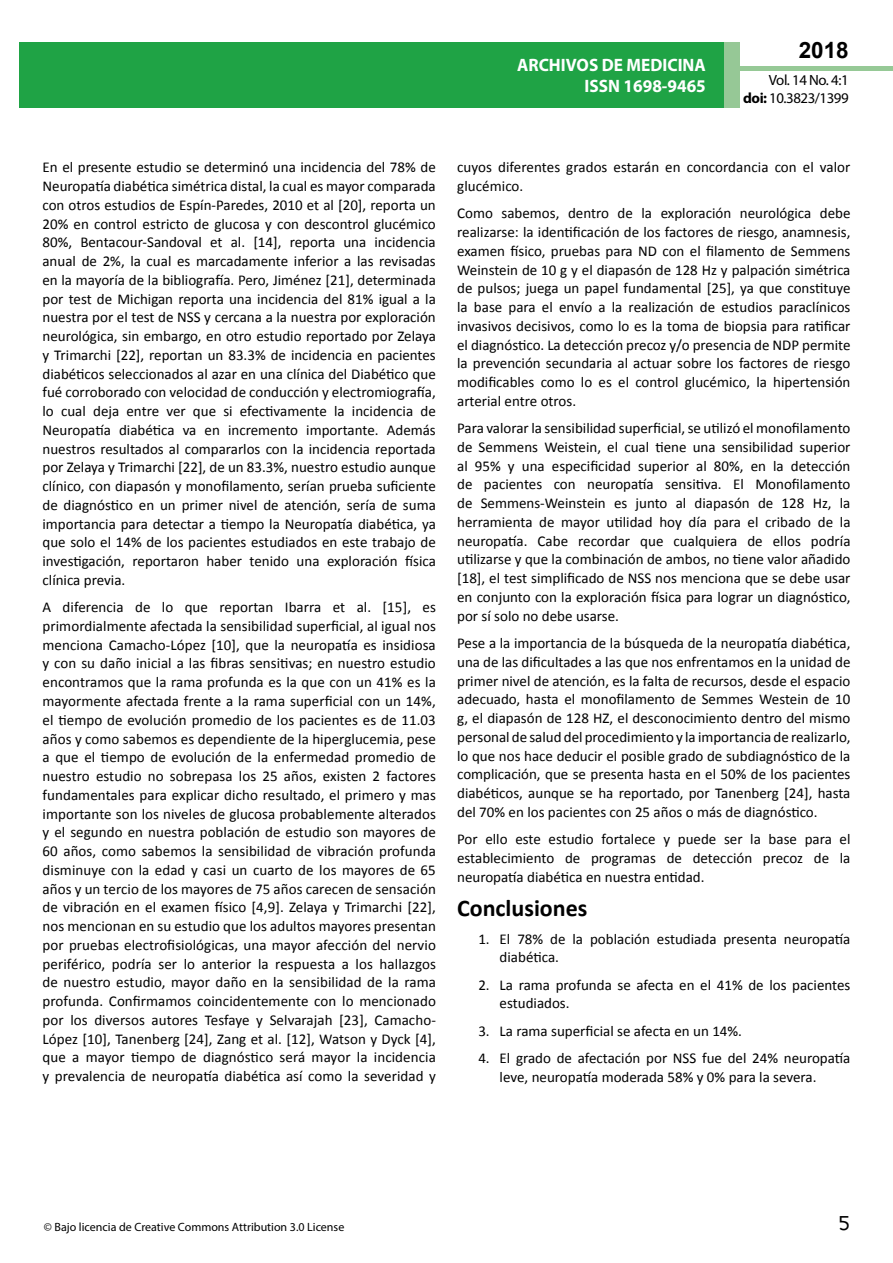
<style>
.page{position:relative;width:893px;height:1263px;background:#fff}
.page>*{position:absolute;margin:0;border:0;box-sizing:border-box;transform-origin:0 0}
.t1{font:25.5px "Tunga";color:#000}
.t2{font:700 24px "Calibri";color:#000}
.t3{font:700 22.5px "Arial";color:#000}
.t4{font:700 18px/21.6px "Myriad Pro";color:#fff;text-align:right;scale:.96 1}
.t5{font:15px/18.8px "Calibri";color:#000;text-align:justify}
.t6{font:14.85px/17.9px "Myriad Pro";letter-spacing:-.03em;color:#000;text-align:right}
.t7{font:12px "Myriad Pro";color:#000}
.s1{font-weight:700}
</style>
<div class="page">
<div style="left:722px;top:66px;width:171px;height:5px;background:#96c996"></div>
<div style="left:19px;top:42px;width:706px;height:66px;background:#1fa345"></div>
<div style="left:725px;top:42px;width:15px;height:66px;background:#96c896"></div>
<p class="t4" style="left:517px;top:53px;width:198px">ARCHIVOS DE MEDICINA<br>ISSN 1698-9465</p>
<h3 class="t3" style="left:799px;top:35px;width:52px">2018</h3>
<p class="t6" style="left:743px;top:71px;width:107px">Vol. 14 No. 4:1 <span class="s1">doi:</span> 10.3823/1399</p>
<p class="t5" style="left:42px;top:158px;width:395px">En el presente estudio se determinó una incidencia del 78% de Neuropatía diabética simétrica distal, la cual es mayor comparada con otros estudios de Espín-Paredes, 2010 et al [20], reporta un 20% en control estricto de glucosa y con descontrol glucémico 80%, Bentacour-Sandoval et al. [14], reporta una incidencia anual de 2%, la cual es marcadamente inferior a las revisadas en la mayoría de la bibliografía. Pero, Jiménez [21], determinada por test de Michigan reporta una incidencia del 81% igual a la nuestra por el test de NSS y cercana a la nuestra por exploración neurológica, sin embargo, en otro estudio reportado por Zelaya y Trimarchi [22], reportan un 83.3% de incidencia en pacientes diabéticos seleccionados al azar en una clínica del Diabético que fué corroborado con velocidad de conducción y electromiografía, lo cual deja entre ver que si efectivamente la incidencia de Neuropatía diabética va en incremento importante. Además nuestros resultados al compararlos con la incidencia reportada por Zelaya y Trimarchi [22], de un 83.3%, nuestro estudio aunque clínico, con diapasón y monofilamento, serían prueba suficiente de diagnóstico en un primer nivel de atención, sería de suma importancia para detectar a tiempo la Neuropatía diabética, ya que solo el 14% de los pacientes estudiados en este trabajo de investigación, reportaron haber tenido una exploración física clínica previa.</p>
<p class="t5" style="left:43px;top:598px;width:395px">A diferencia de lo que reportan Ibarra et al. [15], es primordialmente afectada la sensibilidad superficial, al igual nos menciona Camacho-López [10], que la neuropatía es insidiosa y con su daño inicial a las fibras sensitivas; en nuestro estudio encontramos que la rama profunda es la que con un 41% es la mayormente afectada frente a la rama superficial con un 14%, el tiempo de evolución promedio de los pacientes es de 11.03 años y como sabemos es dependiente de la hiperglucemia, pese a que el tiempo de evolución de la enfermedad promedio de nuestro estudio no sobrepasa los 25 años, existen 2 factores fundamentales para explicar dicho resultado, el primero y mas importante son los niveles de glucosa probablemente alterados y el segundo en nuestra población de estudio son mayores de 60 años, como sabemos la sensibilidad de vibración profunda disminuye con la edad y casi un cuarto de los mayores de 65 años y un tercio de los mayores de 75 años carecen de sensación de vibración en el examen físico [4,9]. Zelaya y Trimarchi [22], nos mencionan en su estudio que los adultos mayores presentan por pruebas electrofisiológicas, una mayor afección del nervio periférico, podría ser lo anterior la respuesta a los hallazgos de nuestro estudio, mayor daño en la sensibilidad de la rama profunda. Confirmamos coincidentemente con lo mencionado por los diversos autores Tesfaye y Selvarajah [23], Camacho-López [10], Tanenberg [24], Zang et al. [12], Watson y Dyck [4], que a mayor tiempo de diagnóstico será mayor la incidencia y prevalencia de neuropatía diabética así como la severidad y</p>
<p class="t5" style="left:457px;top:158px;width:395px">cuyos diferentes grados estarán en concordancia con el valor glucémico.</p>
<p class="t5" style="left:457px;top:204px;width:395px">Como sabemos, dentro de la exploración neurológica debe realizarse: la identificación de los factores de riesgo, anamnesis, examen físico, pruebas para ND con el filamento de Semmens Weinstein de 10 g y el diapasón de 128 Hz y palpación simétrica de pulsos; juega un papel fundamental [25], ya que constituye la base para el envío a la realización de estudios paraclínicos invasivos decisivos, como lo es la toma de biopsia para ratificar el diagnóstico. La detección precoz y/o presencia de NDP permite la prevención secundaria al actuar sobre los factores de riesgo modificables como lo es el control glucémico, la hipertensión arterial entre otros.</p>
<p class="t5" style="left:457px;top:419px;width:395px">Para valorar la sensibilidad superficial, se utilizó el monofilamento de Semmens Weistein, el cual tiene una sensibilidad superior al 95% y una especificidad superior al 80%, en la detección de pacientes con neuropatía sensitiva. El Monofilamento de Semmens-Weinstein es junto al diapasón de 128 Hz, la herramienta de mayor utilidad hoy día para el cribado de la neuropatía. Cabe recordar que cualquiera de ellos podría utilizarse y que la combinación de ambos, no tiene valor añadido [18], el test simplificado de NSS nos menciona que se debe usar en conjunto con la exploración física para lograr un diagnóstico, por sí solo no debe usarse.</p>
<p class="t5" style="left:457px;top:634px;width:395px">Pese a la importancia de la búsqueda de la neuropatía diabética, una de las dificultades a las que nos enfrentamos en la unidad de primer nivel de atención, es la falta de recursos, desde el espacio adecuado, hasta el monofilamento de Semmes Westein de 10 g, el diapasón de 128 HZ, el desconocimiento dentro del mismo personal de salud del procedimiento y la importancia de realizarlo, lo que nos hace deducir el posible grado de subdiagnóstico de la complicación, que se presenta hasta en el 50% de los pacientes diabéticos, aunque se ha reportado, por Tanenberg [24], hasta del 70% en los pacientes con 25 años o más de diagnóstico.</p>
<p class="t5" style="left:457px;top:830px;width:395px">Por ello este estudio fortalece y puede ser la base para el establecimiento de programas de detección precoz de la neuropatía diabética en nuestra entidad.</p>
<h2 class="t2" style="left:457px;top:893px;width:132px">Conclusiones</h2>
<p class="t5" style="left:500px;top:929px;width:352px;text-indent:-21px">1. El 78% de la población estudiada presenta neuropatía diabética.</p>
<p class="t5" style="left:500px;top:975px;width:352px;text-indent:-21px">2. La rama profunda se afecta en el 41% de los pacientes estudiados.</p>
<p class="t5" style="left:478px;top:1021px;width:265px">3. La rama superficial se afecta en un 14%.</p>
<p class="t5" style="left:500px;top:1049px;width:352px;text-indent:-21px">4. El grado de afectación por NSS fue del 24% neuropatía leve, neuropatía moderada 58% y 0% para la severa.</p>
<p class="t7" style="left:44px;top:1220px;width:302px">© Bajo licencia de Creative Commons Attribution 3.0 License</p>
<h1 class="t1" style="left:839px;top:1206px;width:13px">5</h1>
</div>
